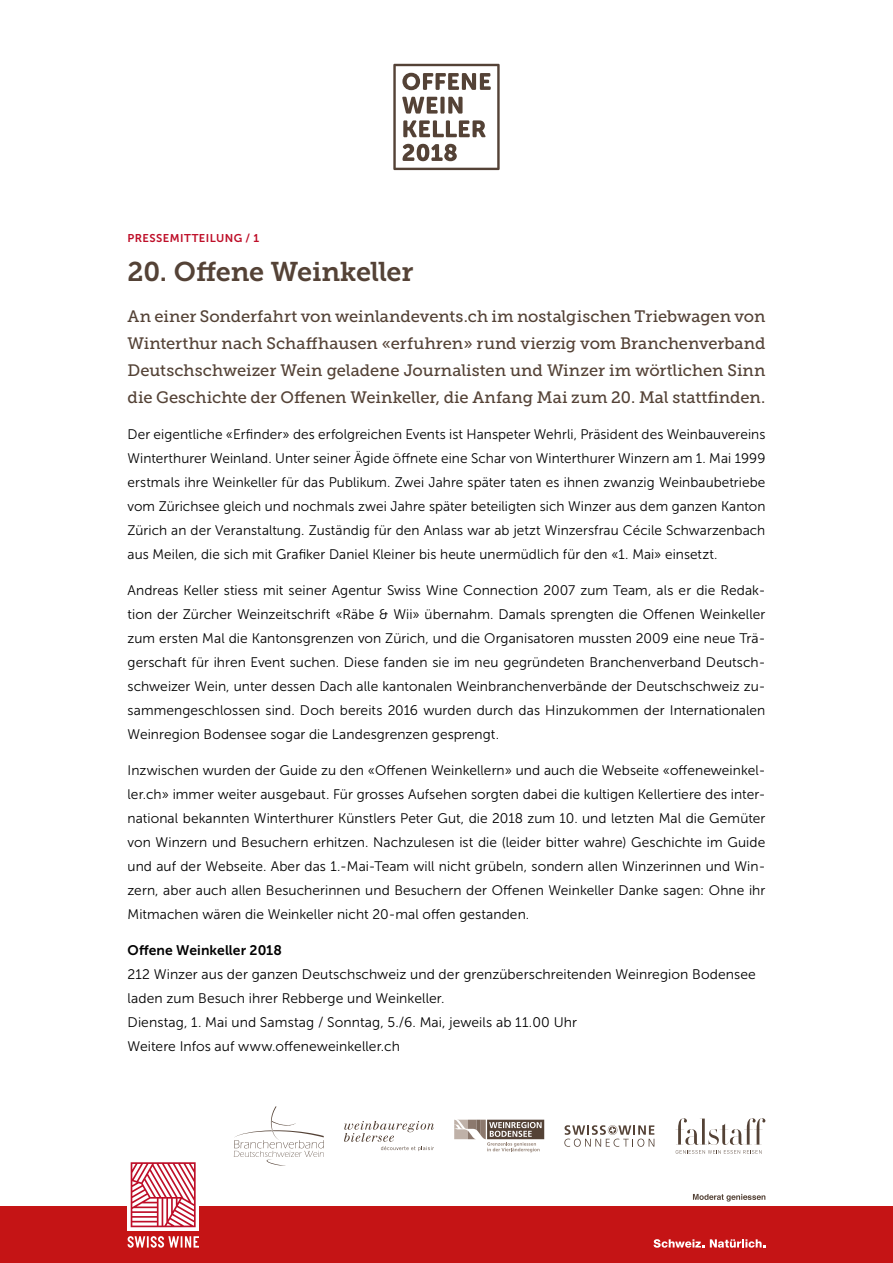
<style>
.page{position:relative;width:893px;height:1263px;background:#fff}
.page>*{position:absolute;margin:0;border:0;box-sizing:border-box;transform-origin:0 0}
.t1{font:27px "Museo Slab 700";letter-spacing:-.01em;color:#544236}
.t2{font:16.5px/27px "Museo Slab 500";letter-spacing:-.005em;color:#544236;text-align:justify}
.t3{font:13.8px/24px "Museo Sans 300";letter-spacing:.005em;color:#000;text-align:justify}
.t4{font:13.8px "Museo Sans 700";letter-spacing:.005em;color:#000}
.t5{font:11.25px "Museo Sans 700";letter-spacing:.04em;color:#be0e28}
</style>
<div class="page">
<svg style="left:393px;top:64px;width:107px;height:106px"></svg>
<svg style="left:344px;top:1121px;width:90px;height:30px"></svg>
<svg style="left:234px;top:1106px;width:90px;height:60px"></svg>
<svg style="left:454px;top:1120px;width:90px;height:32px"></svg>
<svg style="left:564px;top:1125px;width:90px;height:22px"></svg>
<svg style="left:675px;top:1118px;width:90px;height:36px"></svg>
<div style="left:0;top:1207px;width:893px;height:56px;background:#c51415"></div>
<svg style="left:654px;top:1239px;width:111px;height:9px"></svg>
<svg style="left:693px;top:1194px;width:72px;height:7px"></svg>
<svg style="left:128px;top:1162px;width:71px;height:68px"></svg>
<svg style="left:131px;top:1162px;width:65px;height:65px"></svg>
<svg style="left:128px;top:1236px;width:71px;height:12px"></svg>
<p class="t5" style="left:128px;top:232px;width:133px">PRESSEMITTEILUNG / 1</p>
<h1 class="t1" style="left:128px;top:257px;width:287px">20. Offene Weinkeller</h1>
<p class="t2" style="left:128px;top:303px;width:639px">An einer Sonderfahrt von weinlandevents.ch im nostalgischen Triebwagen von Winterthur nach Schaffhausen «erfuhren» rund vierzig vom Branchenverband Deutschschweizer Wein geladene Journalisten und Winzer im wörtlichen Sinn die Geschichte der Offenen Weinkeller, die Anfang Mai zum 20. Mal stattfinden.</p>
<p class="t3" style="left:128px;top:422px;width:639px">Der eigentliche «Erfinder» des erfolgreichen Events ist Hanspeter Wehrli, Präsident des Weinbauvereins Winterthurer Weinland. Unter seiner Ägide öffnete eine Schar von Winterthurer Winzern am 1. Mai 1999 erstmals ihre Weinkeller für das Publikum. Zwei Jahre später taten es ihnen zwanzig Weinbaubetriebe vom Zürichsee gleich und nochmals zwei Jahre später beteiligten sich Winzer aus dem ganzen Kanton Zürich an der Veranstaltung. Zuständig für den Anlass war ab jetzt Winzersfrau Cécile Schwarzenbach aus Meilen, die sich mit Grafiker Daniel Kleiner bis heute unermüdlich für den «1. Mai» einsetzt.</p>
<p class="t3" style="left:128px;top:578px;width:639px">Andreas Keller stiess mit seiner Agentur Swiss Wine Connection 2007 zum Team, als er die Redak&shy;tion der Zürcher Weinzeitschrift «Räbe &amp; Wii» übernahm. Damals sprengten die Offenen Weinkeller zum ersten Mal die Kantonsgrenzen von Zürich, und die Organisatoren mussten 2009 eine neue Trä&shy;gerschaft für ihren Event suchen. Diese fanden sie im neu gegründeten Branchenverband Deutsch&shy;schweizer Wein, unter dessen Dach alle kantonalen Weinbranchenverbände der Deutschschweiz zu&shy;sammengeschlossen sind. Doch bereits 2016 wurden durch das Hinzukommen der Internationalen Weinregion Bodensee sogar die Landesgrenzen gesprengt.</p>
<p class="t3" style="left:128px;top:758px;width:639px">Inzwischen wurden der Guide zu den «Offenen Weinkellern» und auch die Webseite «offeneweinkel&shy;ler.ch» immer weiter ausgebaut. Für grosses Aufsehen sorgten dabei die kultigen Kellertiere des inter&shy;national bekannten Winterthurer Künstlers Peter Gut, die 2018 zum 10. und letzten Mal die Gemüter von Winzern und Besuchern erhitzen. Nachzulesen ist die (leider bitter wahre) Geschichte im Guide und auf der Webseite. Aber das 1.-Mai-Team will nicht grübeln, sondern allen Winzerinnen und Win&shy;zern, aber auch allen Besucherinnen und Besuchern der Offenen Weinkeller Danke sagen: Ohne ihr Mitmachen wären die Weinkeller nicht 20-mal offen gestanden.</p>
<p class="t4" style="left:128px;top:942px;width:156px">Offene Weinkeller 2018</p>
<p class="t3" style="left:128px;top:962px;width:630px;text-align:left">212 Winzer aus der ganzen Deutschschweiz und der grenzüberschreitenden Weinregion Bodensee laden zum Besuch ihrer Rebberge und Weinkeller.<br>Dienstag, 1. Mai und Samstag / Sonntag, 5./6. Mai, jeweils ab 11.00 Uhr<br>Weitere Infos auf www.offeneweinkeller.ch</p>
</div>
